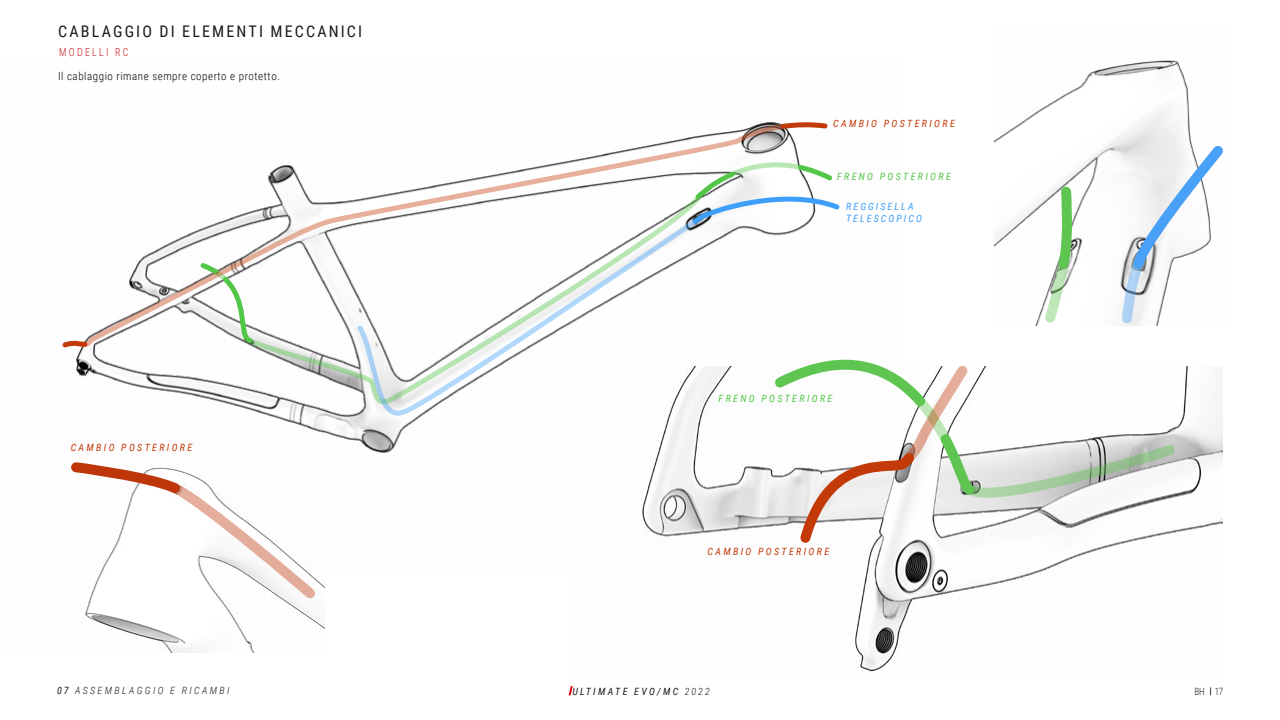
<style>
.page{position:relative;width:1280px;height:720px;background:#fff}
.page>*{position:absolute;margin:0;border:0;box-sizing:border-box;transform-origin:0 0}
.t1{font:16px "Roboto Condensed";letter-spacing:.135em;color:#1a1a1a}
.t2{font:300 11px "Roboto Condensed";letter-spacing:.05em;color:#000}
.t3{font:300 11px "Roboto Condensed";letter-spacing:.235em;color:#cd1719;scale:.9 1}
.t4{font:italic 10px "Roboto Condensed";letter-spacing:.235em;color:#c43907}
.t5{font:italic 10px "Roboto Condensed";letter-spacing:.235em;color:#52c646}
.t6{font:italic 300 10px "Roboto Condensed";letter-spacing:.235em;color:#1a1a1a}
.t7{font:italic 10px/12px "Roboto Condensed";letter-spacing:.205em;color:#3d9ff9}
.t8{font:italic 10px "Roboto Condensed";letter-spacing:.235em;color:#1a1a1a}
.t9{font:300 10px "Roboto Condensed";color:#1a1a1a;scale:.9 1}
.s1{font-weight:400}
.s2{font-weight:300}
</style>
<div class="page">
<svg style="left:569px;top:686px;width:4px;height:9px"></svg>
<img style="left:73px;top:132px;width:734px;height:321px">
<img style="left:567px;top:366px;width:656px;height:306px">
<img style="left:994px;top:60px;width:197px;height:265px">
<svg style="left:243px;top:348px;width:461px;height:57px"></svg>
<svg style="left:1040px;top:182px;width:36px;height:142px"></svg>
<svg style="left:1117px;top:141px;width:106px;height:183px"></svg>
<svg style="left:767px;top:348px;width:413px;height:202px"></svg>
<svg style="left:789px;top:161px;width:51px;height:67px"></svg>
<svg style="left:789px;top:122px;width:39px;height:7px"></svg>
<svg style="left:62px;top:339px;width:28px;height:12px"></svg>
<svg style="left:80px;top:122px;width:709px;height:226px"></svg>
<svg style="left:353px;top:214px;width:349px;height:203px"></svg>
<img style="left:73px;top:427px;width:251px;height:226px">
<svg style="left:71px;top:457px;width:249px;height:142px"></svg>
<h1 class="t1" style="left:58px;top:20px;width:305px">CABLAGGIO DI ELEMENTI MECCANICI</h1>
<p class="t2" style="left:58px;top:69px;width:223px">Il cablaggio rimane sempre coperto e protetto.</p>
<p class="t3" style="left:59px;top:45px;width:78px">MODELLI RC</p>
<p class="t4" style="left:71px;top:441px;width:123px">CAMBIO POSTERIORE</p>
<p class="t4" style="left:833px;top:117px;width:123px">CAMBIO POSTERIORE</p>
<p class="t5" style="left:837px;top:169px;width:115px">FRENO POSTERIORE</p>
<p class="t7" style="left:846px;top:201px;width:77px">REGGISELLA<br>TELESCOPICO</p>
<p class="t5" style="left:719px;top:391px;width:115px">FRENO POSTERIORE</p>
<p class="t4" style="left:708px;top:545px;width:123px">CAMBIO POSTERIORE</p>
<p class="t6" style="left:57px;top:684px;width:174px"><span class="s1">07</span> ASSEMBLAGGIO E RICAMBI</p>
<p class="t8" style="left:572px;top:685px;width:139px">ULTIMATE EVO/MC <span class="s2">2022</span></p>
<p class="t9" style="left:1194px;top:685px;width:34px">BH 17</p>
</div>
